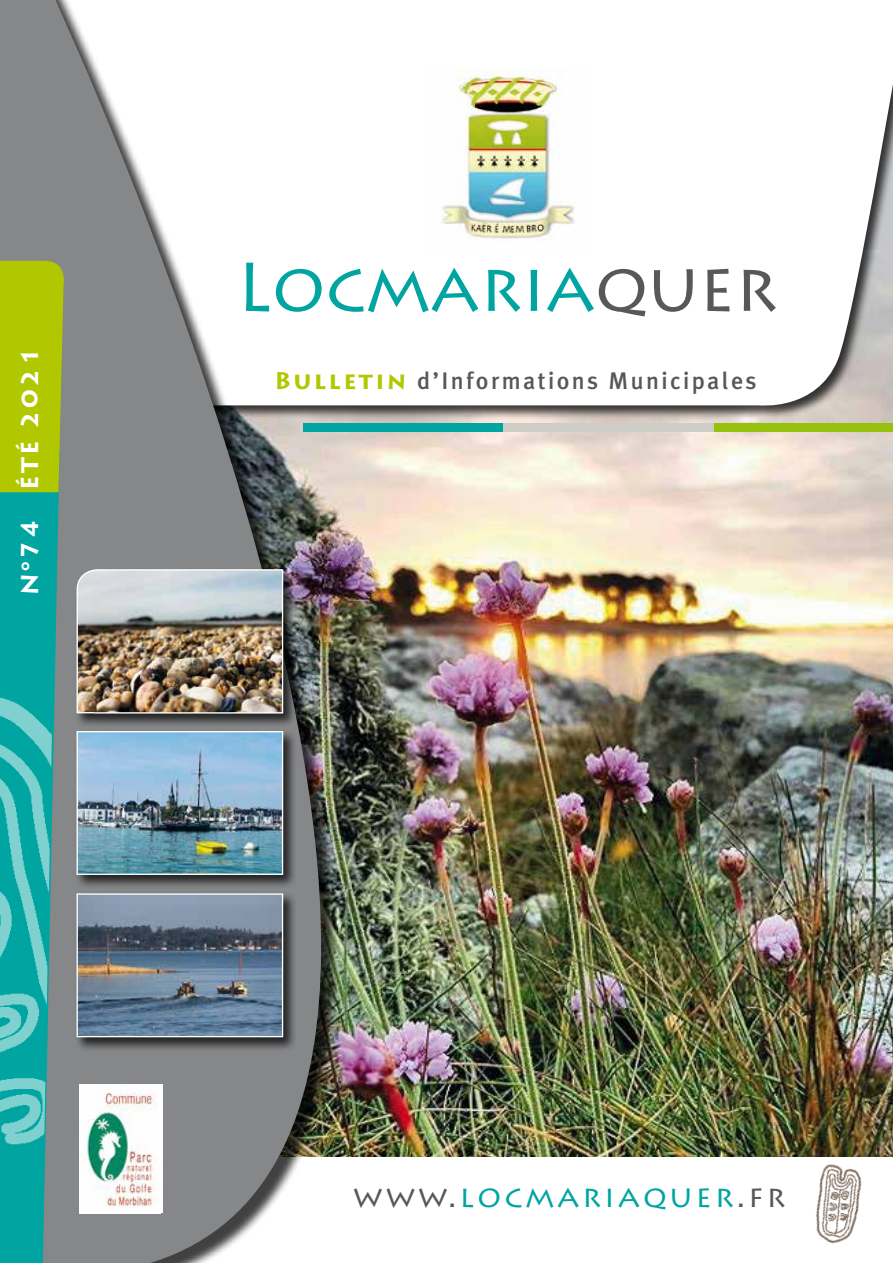
<style>
.page{position:relative;width:893px;height:1263px;background:#fff}
.page>*{position:absolute;margin:0;border:0;box-sizing:border-box;transform-origin:0 0}
.t1{font:68.85px "Lithos Pro";color:#00a4a1}
.t2{font:30.75px "Lithos Pro";letter-spacing:.1em;color:#00a4a1}
.t3{font:500 24px "Meta Plus";letter-spacing:.1em;color:#58585a}
.t4{font:700 24px "Lithos Pro";letter-spacing:.1em;color:#fff}
.s1{color:#58585a}
.s2{font-family:"Lithos Pro";font-weight:700;color:#b1c800}
</style>
<div class="page">
<img style="left:657px;top:420px;width:236px;height:737px">
<svg style="left:657px;top:84px;width:236px;height:327px"></svg>
<div style="left:504px;top:423px;width:213px;height:9px;background:#cecdc5"></div>
<div style="left:715px;top:423px;width:178px;height:9px;background:#97bf0d"></div>
<img style="left:816px;top:1164px;width:46px;height:80px">
<img style="left:0;top:0;width:657px;height:1263px">
<svg style="left:0;top:492px;width:60px;height:771px;fill:#00a4a1"></svg>
<svg style="left:0;top:261px;width:68px;height:231px"></svg>
<img style="left:0;top:653px;width:53px;height:542px">
<div style="left:79px;top:1085px;width:84px;height:128px;background:#fff"></div>
<img style="left:79px;top:1085px;width:78px;height:122px">
<div style="left:75px;top:567px;width:223px;height:161px;background:#000;opacity:.75"></div>
<img style="left:76px;top:568px;width:208px;height:146px">
<div style="left:75px;top:729px;width:223px;height:160px;background:#000;opacity:.75"></div>
<img style="left:79px;top:733px;width:202px;height:140px">
<div style="left:77px;top:731px;width:206px;height:144px;border:1px solid #fff"></div>
<div style="left:75px;top:891px;width:223px;height:161px;background:#000;opacity:.75"></div>
<img style="left:79px;top:895px;width:202px;height:140px">
<div style="left:77px;top:893px;width:206px;height:144px;border:1px solid #fff"></div>
<p class="t4" style="left:18px;top:489px;width:144px;rotate:-90deg">ÉTÉ 2021</p>
<p class="t4" style="left:18px;top:595px;width:77px;rotate:-90deg">N°74</p>
<h1 class="t1" style="left:236px;top:254px;width:543px">Locmaria<span class="s1">quer</span></h1>
<p class="t3" style="left:274px;top:371px;width:484px"><span class="s2">Bulletin</span> d’Informations Municipales</p>
<p class="t2" style="left:353px;top:1182px;width:433px"><span class="s1">www.</span>locmariaquer<span class="s1">.fr</span></p>
</div>
